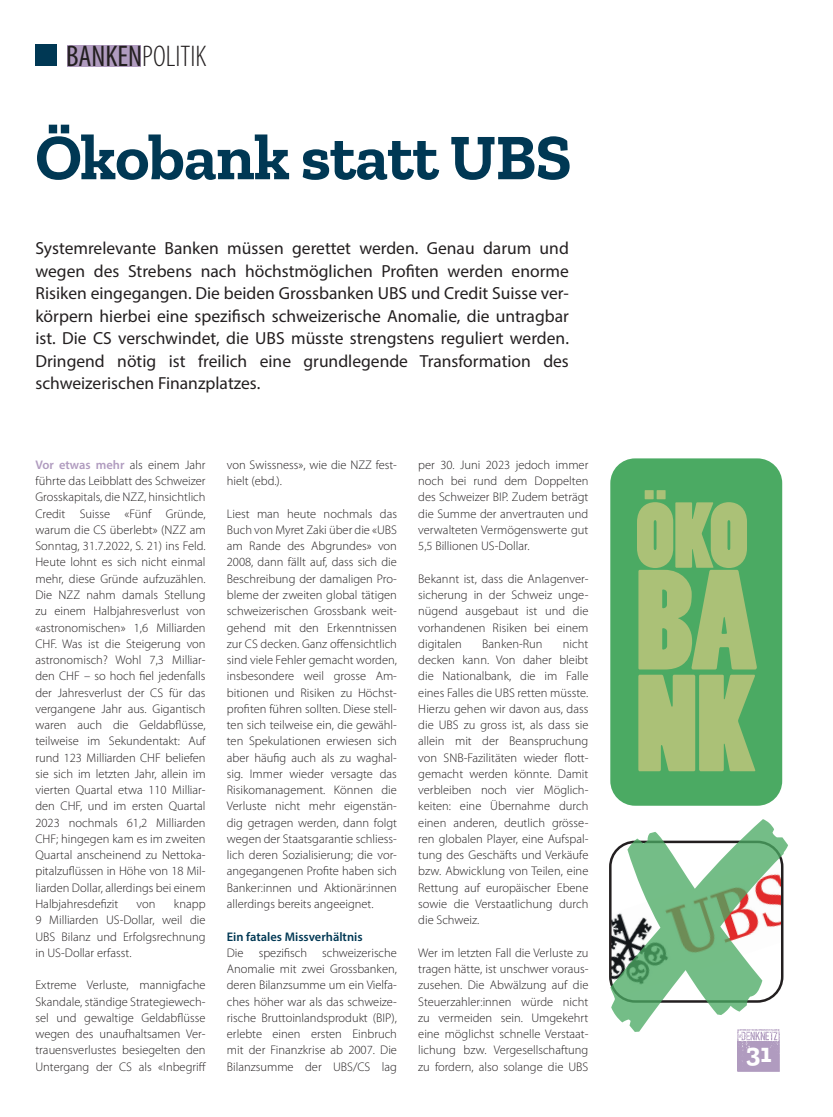
<style>
.page{position:relative;width:833px;height:1117px;background:#fff}
.page>*{position:absolute;margin:0;border:0;box-sizing:border-box;transform-origin:0 0}
.t1{font:700 65px "Zilla Slab";letter-spacing:-.01em;color:#003854}
.t2{font:300 condensed 30px "Myriad Pro";color:#231f20}
.t3{font:700 27.5px "Zilla Slab";color:#fff}
.t4{font:17.5px/22.5px "Myriad Pro";color:#231f20;text-align:justify}
.t5{font:300 12.5px/16.2px "Myriad Pro";color:#231f20;text-align:justify}
.t6{font:600 12.5px "Myriad Pro";color:#003854}
.s1{font-weight:400}
.s2{font-weight:600;color:#b09bbf}
</style>
<div class="page">
<img style="left:737px;top:1031px;width:43px;height:40px">
<div style="left:67px;top:45px;width:73px;height:21px;background:#b09bbf"></div>
<div style="left:35px;top:45px;width:22px;height:21px;background:#003854"></div>
<div style="left:610px;top:458px;width:172px;height:347px;background:#4baa63;border-radius:25px"></div>
<svg style="left:637px;top:490px;width:120px;height:281px"></svg>
<svg style="left:610px;top:819px;width:178px;height:212px"></svg>
<h2 class="t2" style="left:66px;top:38px;width:142px"><span class="s1">BANKEN</span>POLITIK</h2>
<h1 class="t1" style="left:35px;top:120px;width:537px">Ökobank statt UBS</h1>
<p class="t4" style="left:35px;top:237px;width:535px">Systemrelevante Banken müssen gerettet werden. Genau darum und wegen des Strebens nach höchstmöglichen Profiten werden enorme Risiken eingegangen. Die beiden Grossbanken UBS und Credit Suisse ver&shy;körpern hierbei eine spezifisch schweizerische Anomalie, die untragbar ist. Die CS verschwindet, die UBS müsste strengstens reguliert werden.<br>Dringend nötig ist freilich eine grundlegende Transformation des schweizerischen Finanzplatzes.</p>
<p class="t5" style="left:35px;top:456px;width:172px"><span class="s2">Vor etwas mehr</span> als einem Jahr führte das Leibblatt des Schweizer Grosskapitals, die NZZ, hinsichtlich Credit Suisse «Fünf Gründe, warum die CS überlebt» (NZZ am Sonntag, 31.7.2022, S. 21) ins Feld.<br>Heute lohnt es sich nicht einmal mehr, diese Gründe aufzuzählen.<br>Die NZZ nahm damals Stellung zu einem Halbjahresverlust von «astronomischen» 1,6 Milliarden CHF. Was ist die Steigerung von astronomisch? Wohl 7,3 Milliar&shy;den CHF – so hoch fiel jedenfalls der Jahresverlust der CS für das vergangene Jahr aus. Gigantisch waren auch die Geldabflüsse, teilweise im Sekundentakt: Auf rund 123 Milliarden CHF beliefen sie sich im letzten Jahr, allein im vierten Quartal etwa 110 Milliar&shy;den CHF, und im ersten Quartal 2023 nochmals 61,2 Milliarden CHF; hingegen kam es im zweiten Quartal anscheinend zu Nettoka&shy;pitalzuflüssen in Höhe von 18 Mil&shy;liarden Dollar, allerdings bei einem Halbjahresdefizit</p>
<p class="t5" style="left:35px;top:895px;width:172px;text-indent:138px">knapp 9 Milliarden US-Dollar, weil die UBS Bilanz und Erfolgsrechnung in US-Dollar erfasst.</p>
<p class="t5" style="left:35px;top:976px;width:172px">Extreme Verluste, mannigfache Skandale, ständige Strategiewech&shy;sel und gewaltige Geldabflüsse wegen des unaufhaltsamen Ver&shy;trauensverlustes besiegelten den Untergang der CS als «Inbegriff</p>
<p class="t5" style="left:137px;top:895px;width:20px">von</p>
<p class="t5" style="left:227px;top:456px;width:172px">von Swissness», wie die NZZ fest&shy;hielt (ebd.).</p>
<p class="t5" style="left:227px;top:505px;width:172px">Liest man heute nochmals das Buch von Myret Zaki über die «UBS am Rande des Abgrundes» von 2008, dann fällt auf, dass sich die Beschreibung der damaligen Pro&shy;bleme der zweiten global tätigen schweizerischen Grossbank weit&shy;gehend mit den Erkenntnissen zur CS decken. Ganz offensichtlich sind viele Fehler gemacht worden, insbesondere weil grosse Am&shy;bitionen und Risiken zu Höchst&shy;profiten führen sollten. Diese stell&shy;ten sich teilweise ein, die gewähl&shy;ten Spekulationen erwiesen sich aber häufig auch als zu waghal&shy;sig. Immer wieder versagte das Risikomanagement. Können die Verluste nicht mehr eigenstän&shy;dig getragen werden, dann folgt wegen der Staatsgarantie schliess&shy;lich deren Sozialisierung; die vor&shy;angegangenen Profite haben sich Banker:innen und Aktionär:innen allerdings bereits angeeignet.</p>
<p class="t6" style="left:227px;top:928px;width:137px">Ein fatales Missverhältnis</p>
<p class="t5" style="left:227px;top:944px;width:172px">Die spezifisch schweizerische Anomalie mit zwei Grossbanken, deren Bilanzsumme um ein Vielfa&shy;ches höher war als das schweize&shy;rische Bruttoinlandsprodukt (BIP), erlebte einen ersten Einbruch mit der Finanzkrise ab 2007. Die Bilanzsumme der UBS/CS lag</p>
<p class="t5" style="left:418px;top:456px;width:172px">per 30. Juni 2023 jedoch immer noch bei rund dem Doppelten des Schweizer BIP. Zudem beträgt die Summe der anvertrauten und verwalteten Vermögenswerte gut 5,5 Billionen US-Dollar.</p>
<p class="t5" style="left:418px;top:570px;width:172px">Bekannt ist, dass die Anlagenver&shy;sicherung in der Schweiz unge&shy;nügend ausgebaut ist und die vorhandenen Risiken bei einem digitalen</p>
<p class="t5" style="left:418px;top:635px;width:172px;text-indent:145px">nicht decken kann. Von daher bleibt die Nationalbank, die im Falle eines Falles die UBS retten müsste.<br>Hierzu gehen wir davon aus, dass die UBS zu gross ist, als dass sie allein mit der Beanspruchung von SNB-Fazilitäten wieder flott&shy;gemacht werden könnte. Damit verbleiben noch vier Möglich&shy;keiten: eine Übernahme durch einen anderen, deutlich grösse&shy;ren globalen Player, eine Aufspal&shy;tung des Geschäfts und Verkäufe bzw. Abwicklung von Teilen, eine Rettung auf europäischer Ebene sowie die Verstaatlichung durch die Schweiz.</p>
<p class="t5" style="left:418px;top:944px;width:172px">Wer im letzten Fall die Verluste zu tragen hätte, ist unschwer voraus&shy;zusehen. Die Abwälzung auf die Steuerzahler:innen würde nicht zu vermeiden sein. Umgekehrt eine möglichst schnelle Verstaat&shy;lichung bzw. Vergesellschaftung zu fordern, also solange die UBS</p>
<p class="t5" style="left:482px;top:635px;width:62px">Banken-Run</p>
<h3 class="t3" style="left:746px;top:1036px;width:27px">31</h3>
</div>
